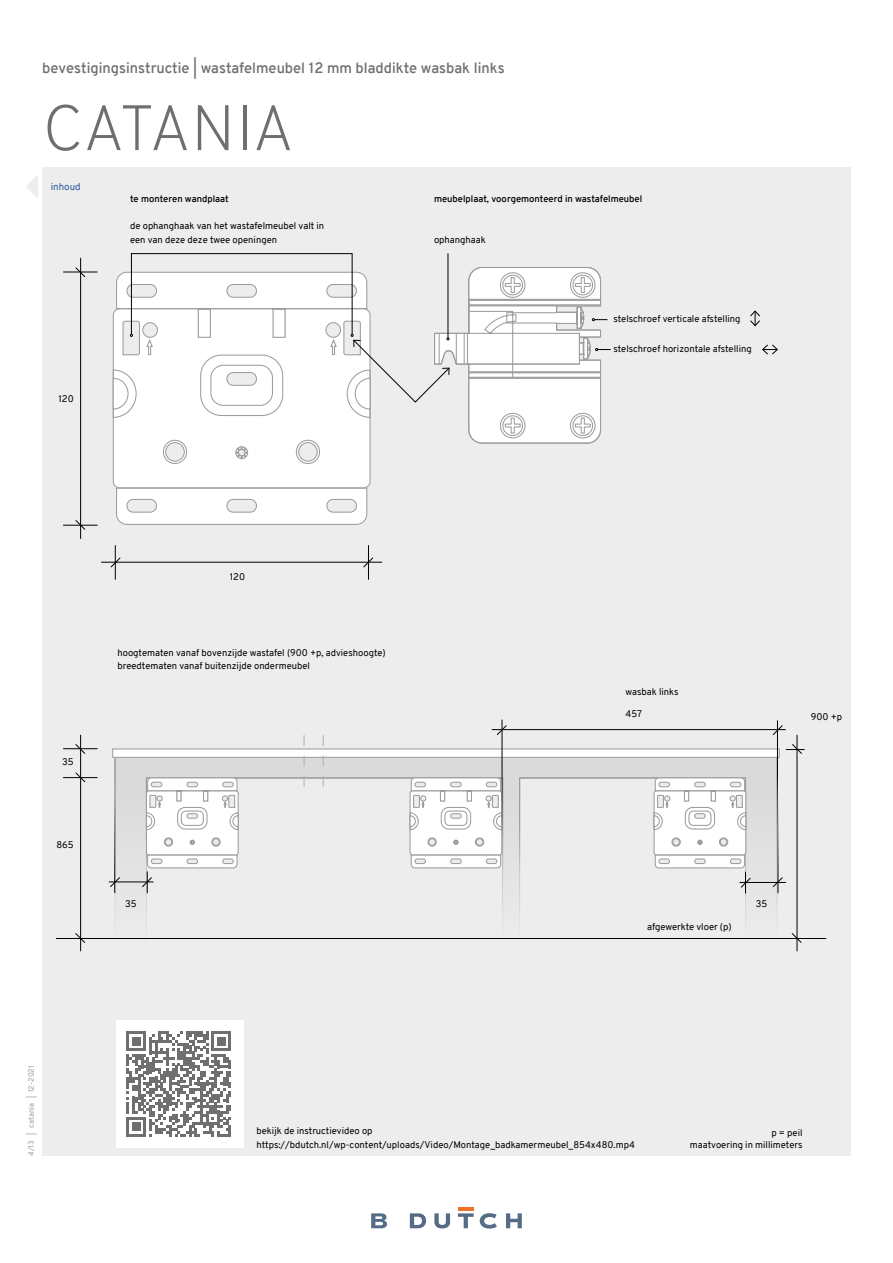
<style>
.page{position:relative;width:893px;height:1263px;background:#fff}
.page>*{position:absolute;margin:0;border:0;box-sizing:border-box;transform-origin:0 0}
.t1{font:200 64.05px "Overpass";letter-spacing:-.01em;color:#706f6f}
.t2{font:600 14.7px "Overpass";color:#706f6f}
.t3{font:9.75px "Overpass";color:#275b9b}
.t4{font:9.45px/13.5px "Overpass";color:#000}
.t5{font:600 9.45px "Overpass";color:#000}
.t6{font:7.5px "Overpass";color:#9d9d9c}
</style>
<div class="page">
<div style="left:42px;top:167px;width:809px;height:989px;background:#ededed"></div>
<svg style="left:371px;top:1213px;width:16px;height:15px"></svg>
<svg style="left:410px;top:1213px;width:16px;height:15px"></svg>
<svg style="left:434px;top:1213px;width:16px;height:15px"></svg>
<svg style="left:506px;top:1213px;width:16px;height:15px"></svg>
<hr style="left:458px;top:1207px;width:16px;height:4px;background:#ee7326">
<svg style="left:458px;top:1213px;width:16px;height:15px"></svg>
<svg style="left:480px;top:1213px;width:17px;height:15px"></svg>
<hr style="left:63px;top:272px;width:34px;height:1px;background:#000">
<hr style="left:115px;top:545px;width:1px;height:34px;background:#000">
<hr style="left:63px;top:525px;width:34px;height:1px;background:#000">
<hr style="left:368px;top:545px;width:1px;height:34px;background:#000">
<svg style="left:75px;top:267px;width:11px;height:10px"></svg>
<svg style="left:110px;top:557px;width:11px;height:11px"></svg>
<svg style="left:75px;top:520px;width:11px;height:10px"></svg>
<svg style="left:363px;top:557px;width:10px;height:11px"></svg>
<hr style="left:80px;top:258px;width:1px;height:280px;background:#000">
<hr style="left:101px;top:562px;width:281px;height:1px;background:#000">
<svg style="left:116px;top:489px;width:252px;height:36px"></svg>
<svg style="left:112px;top:444px;width:259px;height:45px"></svg>
<div style="left:296px;top:440px;width:24px;height:24px;border:1px solid #9d9d9c;border-radius:50%"></div>
<div style="left:163px;top:440px;width:24px;height:24px;border:1px solid #9d9d9c;border-radius:50%"></div>
<div style="left:235px;top:446px;width:13px;height:13px;border:1px solid #9d9d9c;border-radius:50%"></div>
<div style="left:131px;top:253px;width:221px;height:82px;border:1px solid #000"></div>
<hr style="left:448px;top:253px;width:1px;height:85px;background:#000">
<svg style="left:750px;top:310px;width:10px;height:16px"></svg>
<svg style="left:762px;top:344px;width:16px;height:11px"></svg>
<svg style="left:112px;top:266px;width:499px;height:178px"></svg>
<svg style="left:114px;top:758px;width:664px;height:112px"></svg>
<div style="left:113px;top:749px;width:666px;height:8px;background:#fff"></div>
<div style="left:112px;top:748px;width:668px;height:10px;border:1px solid #9d9d9c"></div>
<svg style="left:409px;top:777px;width:94px;height:92px"></svg>
<svg style="left:304px;top:735px;width:1px;height:51px"></svg>
<svg style="left:323px;top:735px;width:1px;height:51px"></svg>
<hr style="left:63px;top:748px;width:34px;height:1px;background:#000">
<svg style="left:75px;top:744px;width:11px;height:10px"></svg>
<hr style="left:63px;top:777px;width:34px;height:1px;background:#000">
<hr style="left:80px;top:735px;width:1px;height:216px;background:#000">
<svg style="left:75px;top:772px;width:11px;height:10px"></svg>
<svg style="left:110px;top:877px;width:10px;height:10px"></svg>
<hr style="left:109px;top:882px;width:44px;height:1px;background:#000">
<svg style="left:142px;top:777px;width:97px;height:116px"></svg>
<hr style="left:502px;top:720px;width:1px;height:116px;background:#000">
<hr style="left:777px;top:721px;width:1px;height:110px;background:#000">
<svg style="left:497px;top:725px;width:10px;height:10px"></svg>
<svg style="left:772px;top:725px;width:11px;height:10px"></svg>
<svg style="left:772px;top:877px;width:11px;height:10px"></svg>
<svg style="left:653px;top:777px;width:98px;height:116px"></svg>
<hr style="left:740px;top:882px;width:46px;height:1px;background:#000">
<hr style="left:778px;top:796px;width:1px;height:97px;background:#000">
<hr style="left:114px;top:796px;width:1px;height:97px;background:#000">
<hr style="left:56px;top:938px;width:770px;height:1px;background:#000">
<hr style="left:492px;top:729px;width:293px;height:1px;background:#000">
<hr style="left:797px;top:735px;width:1px;height:216px;background:#000">
<svg style="left:786px;top:744px;width:18px;height:10px"></svg>
<svg style="left:791px;top:933px;width:11px;height:10px"></svg>
<svg style="left:75px;top:933px;width:10px;height:10px"></svg>
<div style="left:116px;top:1020px;width:128px;height:128px;background:#fff"></div>
<svg style="left:126px;top:1031px;width:105px;height:105px"></svg>
<svg style="left:26px;top:175px;width:12px;height:23px"></svg>
<h2 class="t2" style="left:42px;top:58px;width:464px">bevestigingsinstructie | wastafelmeubel 12 mm bladdikte wasbak links</h2>
<h1 class="t1" style="left:43px;top:82px;width:253px">CATANIA</h1>
<p class="t3" style="left:51px;top:180px;width:31px">inhoud</p>
<p class="t5" style="left:130px;top:192px;width:100px">te monteren wandplaat</p>
<p class="t4" style="left:130px;top:219px;width:196px">de ophanghaak van het wastafelmeubel valt in een van deze deze twee openingen</p>
<p class="t4" style="left:58px;top:392px;width:17px">120</p>
<p class="t5" style="left:434px;top:192px;width:210px">meubelplaat, voorgemonteerd in wastafelmeubel</p>
<p class="t4" style="left:434px;top:233px;width:53px">ophanghaak</p>
<p class="t4" style="left:613px;top:312px;width:129px">stelschroef verticale afstelling</p>
<p class="t4" style="left:613px;top:342px;width:140px">stelschroef horizontale afstelling</p>
<p class="t4" style="left:62px;top:755px;width:13px">35</p>
<p class="t4" style="left:57px;top:838px;width:19px">865</p>
<p class="t4" style="left:230px;top:570px;width:17px">120</p>
<p class="t4" style="left:117px;top:646px;width:270px">hoogtematen vanaf bovenzijde wastafel (900 +p, advieshoogte) breedtematen vanaf buitenzijde ondermeubel</p>
<p class="t4" style="left:625px;top:685px;width:55px">wasbak links</p>
<p class="t4" style="left:625px;top:707px;width:18px">457</p>
<p class="t4" style="left:811px;top:710px;width:33px">900 +p</p>
<p class="t4" style="left:125px;top:897px;width:13px">35</p>
<p class="t4" style="left:756px;top:897px;width:13px">35</p>
<p class="t4" style="left:647px;top:920px;width:86px">afgewerkte vloer (p)</p>
<p class="t6" style="left:26px;top:1156px;width:92px;rotate:-90deg">4/13 | catania | 12-2021</p>
<p class="t4" style="left:256px;top:1124px;width:380px">bekijk de instructievideo op https://bdutch.nl/wp-content/uploads/Video/Montage_badkamermeubel_854x480.mp4</p>
<p class="t4" style="left:690px;top:1127px;width:114px;line-height:11.4px;text-align:right">p = peil<br>maatvoering in millimeters</p>
</div>
